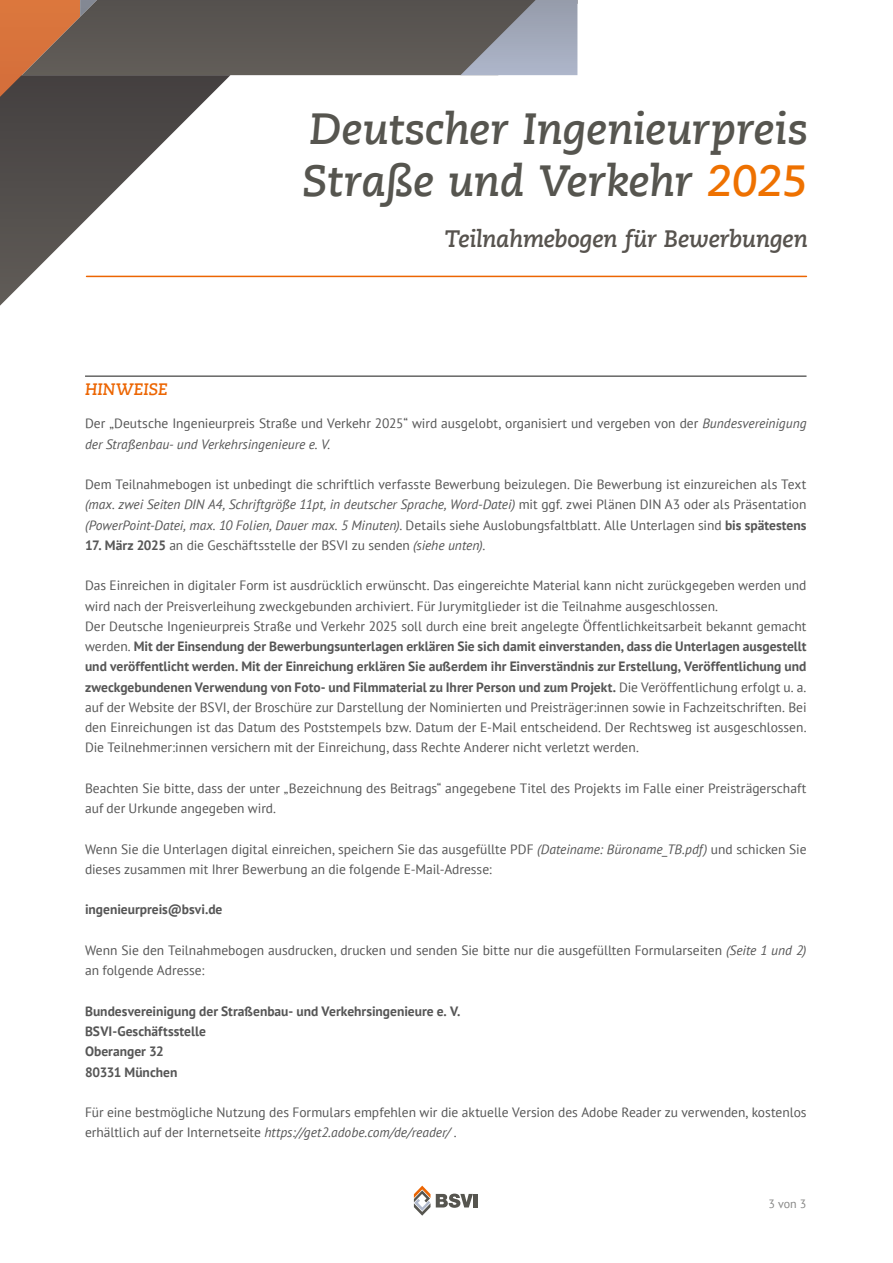
<style>
.page{position:relative;width:893px;height:1263px;background:#fff}
.page>*{position:absolute;margin:0;border:0;box-sizing:border-box;transform-origin:0 0}
.t1{font:italic 700 43.5px/52.2px "Caecilia LT Pro 76";letter-spacing:-.01em;color:#56554f}
.t2{font:italic 700 23.7px "Caecilia LT Pro 76";letter-spacing:-.015em;color:#57534e}
.t3{font:italic 700 16.5px "Caecilia LT Pro 76";color:#ec6502}
.t4{font:13.5px/20.2px "PT Sans";color:#565656}
.t5{font:700 13.5px/20.2px "PT Sans";color:#565656}
.t6{font:12px "PT Sans";color:#878786}
.s1{color:#ee7100}
.s2{font-style:italic}
.s3{font-weight:700}
</style>
<div class="page">
<svg style="left:0;top:97px;width:230px;height:209px"></svg>
<svg style="left:0;top:0;width:577px;height:97px;background:#827873"></svg>
<svg style="left:414px;top:1185px;width:16px;height:31px"></svg>
<svg style="left:436px;top:1193px;width:37px;height:15px"></svg>
<hr style="left:474px;top:1194px;width:4px;height:13px;background:#56554f">
<hr style="left:85px;top:376px;width:721px;height:1px;background:#1a1a18">
<hr style="left:87px;top:276px;width:719px;height:1px;background:#ec6502">
<h1 class="t1" style="left:302px;top:102px;width:507px">Deutscher Ingenieurpreis<br>Straße und Verkehr <span class="s1">2025</span></h1>
<h2 class="t2" style="left:445px;top:223px;width:364px">Teilnahmebogen für Bewerbungen</h2>
<p class="t3" style="left:85px;top:379px;width:84px">HINWEISE</p>
<p class="t4" style="left:85px;top:413px;width:723px">Der „Deutsche Ingenieurpreis Straße und Verkehr 2025“ wird ausgelobt, organisiert und vergeben von der <span class="s2">Bundesvereinigung der Straßenbau- und Verkehrsingenieure e. V.</span></p>
<p class="t4" style="left:85px;top:474px;width:723px;text-align:justify">Dem Teilnahmebogen ist unbedingt die schriftlich verfasste Bewerbung beizulegen. Die Bewerbung ist einzureichen als Text <span class="s2">(max. zwei Seiten DIN A4, Schriftgröße 11pt, in deutscher Sprache, Word-Datei)</span> mit ggf. zwei Plänen DIN A3 oder als Präsentation <span class="s2">(PowerPoint-Datei, max. 10 Folien, Dauer max. 5 Minuten)</span>. Details siehe Auslobungsfaltblatt. Alle Unterlagen sind <span class="s3">bis spätestens</span></p>
<p class="t4" style="left:85px;top:535px;width:402px"><span class="s3">17. März 2025</span> an die Geschäftsstelle der BSVI zu senden <span class="s2">(siehe unten)</span>.</p>
<p class="t4" style="left:85px;top:575px;width:723px">Das Einreichen in digitaler Form ist ausdrücklich erwünscht. Das eingereichte Material kann nicht zurückgegeben werden und wird nach der Preisverleihung zweckgebunden archiviert. Für Jurymitglieder ist die Teilnahme ausgeschlossen.<br>Der Deutsche Ingenieurpreis Straße und Verkehr 2025 soll durch eine breit angelegte Öffentlichkeitsarbeit bekannt gemacht werden. <span class="s3">Mit der Einsendung der Bewerbungsunterlagen erklären Sie sich damit einverstanden, dass die Unterlagen ausgestellt und veröffentlicht werden. Mit der Einreichung erklären Sie außerdem ihr Einverständnis zur Erstellung, Veröffentlichung und zweckgebundenen Verwendung von Foto- und Filmmaterial zu Ihrer Person und zum Projekt.</span> Die Veröffentlichung erfolgt u. a. auf der Website der BSVI, der Broschüre zur Darstellung der Nominierten und Preisträger:innen sowie in Fachzeitschriften. Bei den Einreichungen ist das Datum des Poststempels bzw. Datum der E-Mail entscheidend. Der Rechtsweg ist ausgeschlossen.<br>Die Teilnehmer:innen versichern mit der Einreichung, dass Rechte Anderer nicht verletzt werden.</p>
<p class="t4" style="left:85px;top:778px;width:723px">Beachten Sie bitte, dass der unter „Bezeichnung des Beitrags“ angegebene Titel des Projekts im Falle einer Preisträgerschaft auf der Urkunde angegeben wird.</p>
<p class="t4" style="left:85px;top:838px;width:723px">Wenn Sie die Unterlagen digital einreichen, speichern Sie das ausgefüllte PDF <span class="s2">(Dateiname: Büroname_TB.pdf)</span> und schicken Sie dieses zusammen mit Ihrer Bewerbung an die folgende E-Mail-Adresse:</p>
<p class="t5" style="left:85px;top:899px;width:139px">ingenieurpreis@bsvi.de</p>
<p class="t4" style="left:85px;top:940px;width:723px">Wenn Sie den Teilnahmebogen ausdrucken, drucken und senden Sie bitte nur die ausgefüllten Formularseiten <span class="s2">(Seite 1 und 2) </span>an folgende Adresse:</p>
<p class="t5" style="left:85px;top:1000px;width:377px">Bundesvereinigung der Straßenbau- und Verkehrsingenieure e. V.<br>BSVI-Geschäftsstelle<br>Oberanger 32<br>80331 München</p>
<p class="t4" style="left:85px;top:1102px;width:723px">Für eine bestmögliche Nutzung des Formulars empfehlen wir die aktuelle Version des Adobe Reader zu verwenden, kostenlos erhältlich auf der Internetseite <span class="s2">https://get2.adobe.com/de/reader/</span> .</p>
<p class="t6" style="left:768px;top:1196px;width:39px">3 von 3</p>
</div>
